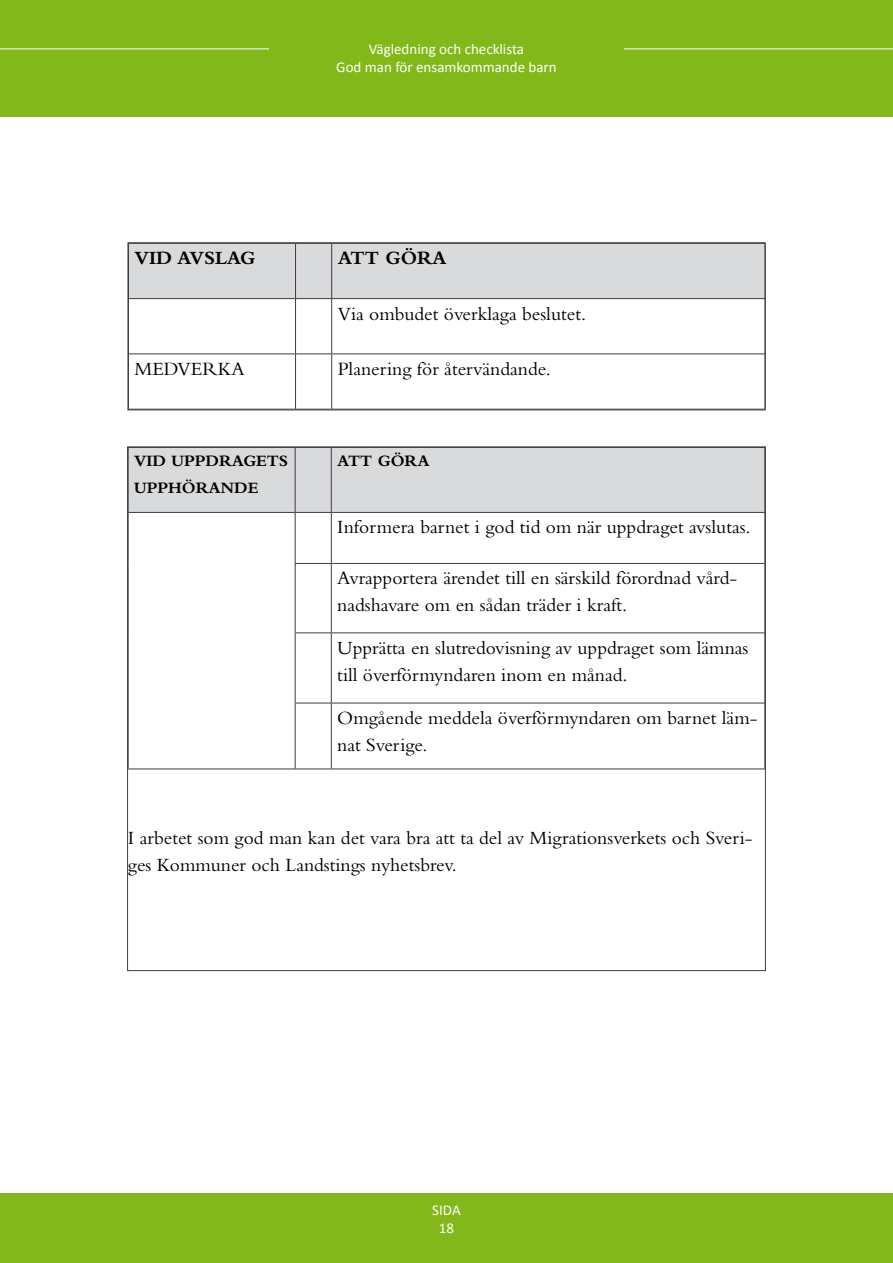
<style>
.page{position:relative;width:893px;height:1263px;background:#fff}
.page>*{position:absolute;margin:0;border:0;box-sizing:border-box;transform-origin:0 0}
.t1{font:19.5px/27px "Bembo";color:#000}
.t2{font:700 19.5px "Bembo";color:#000}
.t3{font:700 16.5px/27px "Bembo";color:#000}
.t4{font:15px/18px "Calibri";color:#fff;text-align:center}
</style>
<div class="page">
<div style="left:0;top:1193px;width:893px;height:70px;background:#83b81a"></div>
<div style="left:1px;top:1px;width:892px;height:116px;background:#83b81a"></div>
<hr style="left:0;top:49px;width:269px;height:1px;background:#fff">
<hr style="left:624px;top:49px;width:269px;height:1px;background:#fff">
<div style="left:129px;top:448px;width:635px;height:64px;background:#d9dadb"></div>
<hr style="left:295px;top:448px;width:1px;height:64px;background:#3e3d40">
<hr style="left:331px;top:448px;width:1px;height:64px;background:#3e3d40">
<hr style="left:128px;top:512px;width:167px;height:1px;background:#3e3d40">
<hr style="left:295px;top:512px;width:36px;height:1px;background:#3e3d40">
<hr style="left:295px;top:513px;width:1px;height:50px;background:#3e3d40">
<hr style="left:331px;top:512px;width:434px;height:1px;background:#3e3d40">
<hr style="left:331px;top:513px;width:1px;height:50px;background:#3e3d40">
<hr style="left:295px;top:563px;width:36px;height:1px;background:#3e3d40">
<hr style="left:295px;top:564px;width:1px;height:68px;background:#3e3d40">
<hr style="left:331px;top:563px;width:434px;height:1px;background:#3e3d40">
<hr style="left:331px;top:564px;width:1px;height:68px;background:#3e3d40">
<hr style="left:295px;top:632px;width:36px;height:1px;background:#3e3d40">
<hr style="left:295px;top:633px;width:1px;height:70px;background:#3e3d40">
<hr style="left:331px;top:632px;width:434px;height:1px;background:#3e3d40">
<hr style="left:331px;top:633px;width:1px;height:70px;background:#3e3d40">
<hr style="left:295px;top:703px;width:36px;height:1px;background:#3e3d40">
<hr style="left:295px;top:703px;width:1px;height:65px;background:#3e3d40">
<hr style="left:331px;top:703px;width:434px;height:1px;background:#3e3d40">
<hr style="left:331px;top:703px;width:1px;height:65px;background:#3e3d40">
<hr style="left:128px;top:768px;width:167px;height:1px;background:#3e3d40">
<hr style="left:295px;top:768px;width:36px;height:1px;background:#3e3d40">
<hr style="left:331px;top:768px;width:434px;height:1px;background:#3e3d40">
<div style="left:130px;top:244px;width:633px;height:54px;background:#d9dadb"></div>
<hr style="left:765px;top:243px;width:1px;height:56px;background:#3e3d40">
<hr style="left:765px;top:299px;width:1px;height:55px;background:#3e3d40">
<hr style="left:765px;top:354px;width:1px;height:55px;background:#3e3d40">
<hr style="left:295px;top:243px;width:1px;height:55px;background:#3e3d40">
<hr style="left:331px;top:243px;width:1px;height:55px;background:#3e3d40">
<hr style="left:129px;top:298px;width:167px;height:1px;background:#3e3d40">
<hr style="left:296px;top:298px;width:36px;height:1px;background:#3e3d40">
<hr style="left:295px;top:299px;width:1px;height:54px;background:#3e3d40">
<hr style="left:332px;top:298px;width:433px;height:1px;background:#3e3d40">
<hr style="left:331px;top:299px;width:1px;height:54px;background:#3e3d40">
<hr style="left:129px;top:353px;width:167px;height:1px;background:#3e3d40">
<hr style="left:296px;top:353px;width:36px;height:1px;background:#3e3d40">
<hr style="left:295px;top:354px;width:1px;height:55px;background:#3e3d40">
<hr style="left:332px;top:353px;width:433px;height:1px;background:#3e3d40">
<hr style="left:331px;top:354px;width:1px;height:55px;background:#3e3d40">
<div style="left:128px;top:242px;width:637px;height:168px;border:1px solid #3e3d40"></div>
<p class="t4" style="left:336px;top:40px;width:222px">Vägledning och checklista<br>God man för ensamkommande barn</p>
<p class="t2" style="left:134px;top:247px;width:122px">VID AVSLAG</p>
<p class="t2" style="left:338px;top:247px;width:111px">ATT GÖRA</p>
<p class="t1" style="left:338px;top:300px;width:250px">Via ombudet överklaga beslutet.</p>
<p class="t1" style="left:134px;top:355px;width:112px">MEDVERKA</p>
<p class="t1" style="left:338px;top:355px;width:215px">Planering för återvändande.</p>
<p class="t3" style="left:134px;top:447px;width:156px">VID UPPDRAGETS<br>UPPHÖRANDE</p>
<p class="t3" style="left:337px;top:447px;width:94px">ATT GÖRA</p>
<p class="t1" style="left:337px;top:513px;width:415px">Informera barnet i god tid om när uppdraget avslutas.</p>
<p class="t1" style="left:337px;top:564px;width:401px">Avrapportera ärendet till en särskild förordnad vård&shy;nadshavare om en sådan träder i kraft.</p>
<p class="t1" style="left:337px;top:634px;width:413px">Upprätta en slutredovisning av uppdraget som lämnas till överförmyndaren inom en månad.</p>
<p class="t1" style="left:337px;top:704px;width:422px">Omgående meddela överförmyndaren om barnet läm&shy;nat Sverige.</p>
<p class="t1" style="left:128px;top:824px;width:626px">I arbetet som god man kan det vara bra att ta del av Migrationsverkets och Sveri&shy;ges Kommuner och Landstings nyhetsbrev.</p>
<p class="t4" style="left:432px;top:1201px;width:30px">SIDA<br>18</p>
</div>
